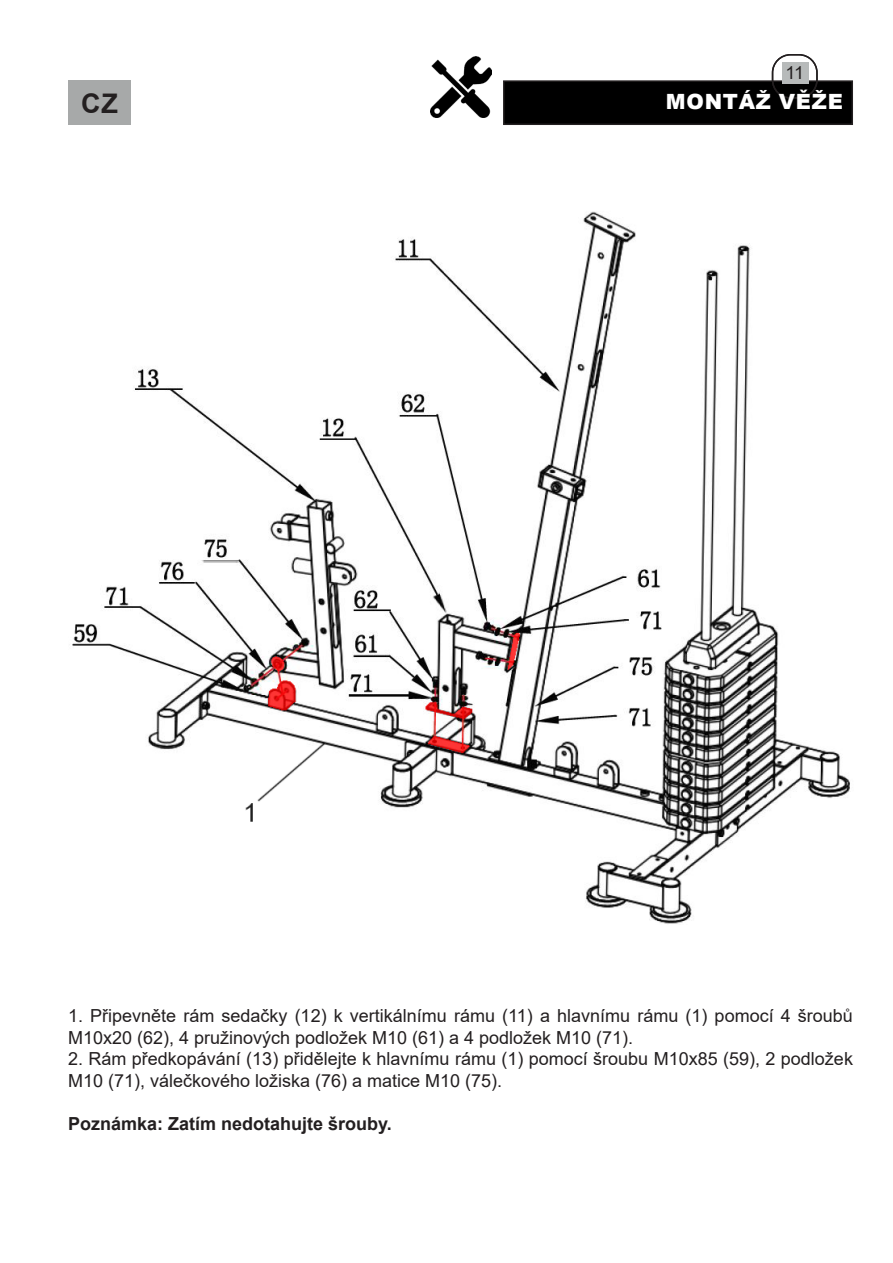
<style>
.page{position:relative;width:893px;height:1263px;background:#fff}
.page>*{position:absolute;margin:0;border:0;box-sizing:border-box;transform-origin:0 0}
.t1{font:700 27px "Arial";color:#231f20}
.t2{font:900 21px "Arial";letter-spacing:.035em;color:#fff}
.t3{font:18px/21.6px "Arial";color:#231f20}
.t4{font:700 18px "Arial";color:#231f20}
</style>
<div class="page">
<div style="left:504px;top:81px;width:348px;height:43px;background:#000"></div>
<div style="left:503px;top:80px;width:350px;height:45px;border:2px solid #231f20"></div>
<div style="left:782px;top:62px;width:26px;height:21px;background:#b7baba"></div>
<div style="left:772px;top:54px;width:46px;height:45px;border:2px solid #231f20;border-radius:18px"></div>
<img style="left:430px;top:57px;width:61px;height:61px">
<div style="left:68px;top:80px;width:63px;height:45px;background:#a7a9a9"></div>
<img style="left:72px;top:211px;width:778px;height:713px">
<p class="t3" style="left:785px;top:61px;width:20px">11</p>
<p class="t1" style="left:81px;top:84px;width:38px">CZ</p>
<p class="t2" style="left:666px;top:87px;width:178px">MONTÁŽ VĚŽE</p>
<p class="t3" style="left:68px;top:1005px;width:786px">1. Připevněte rám sedačky (12) k vertikálnímu rámu (11) a hlavnímu rámu (1) pomocí 4 šroubů<br>M10x20 (62), 4 pružinových podložek M10 (61) a 4 podložek M10 (71).</p>
<p class="t3" style="left:68px;top:1048px;width:786px">2. Rám předkopávání (13) přidělejte k hlavnímu rámu (1) pomocí šroubu M10x85 (59), 2 podložek<br>M10 (71), válečkového ložiska (76) a matice M10 (75).</p>
<p class="t4" style="left:68px;top:1111px;width:325px">Poznámka: Zatím nedotahujte šrouby.</p>
</div>
